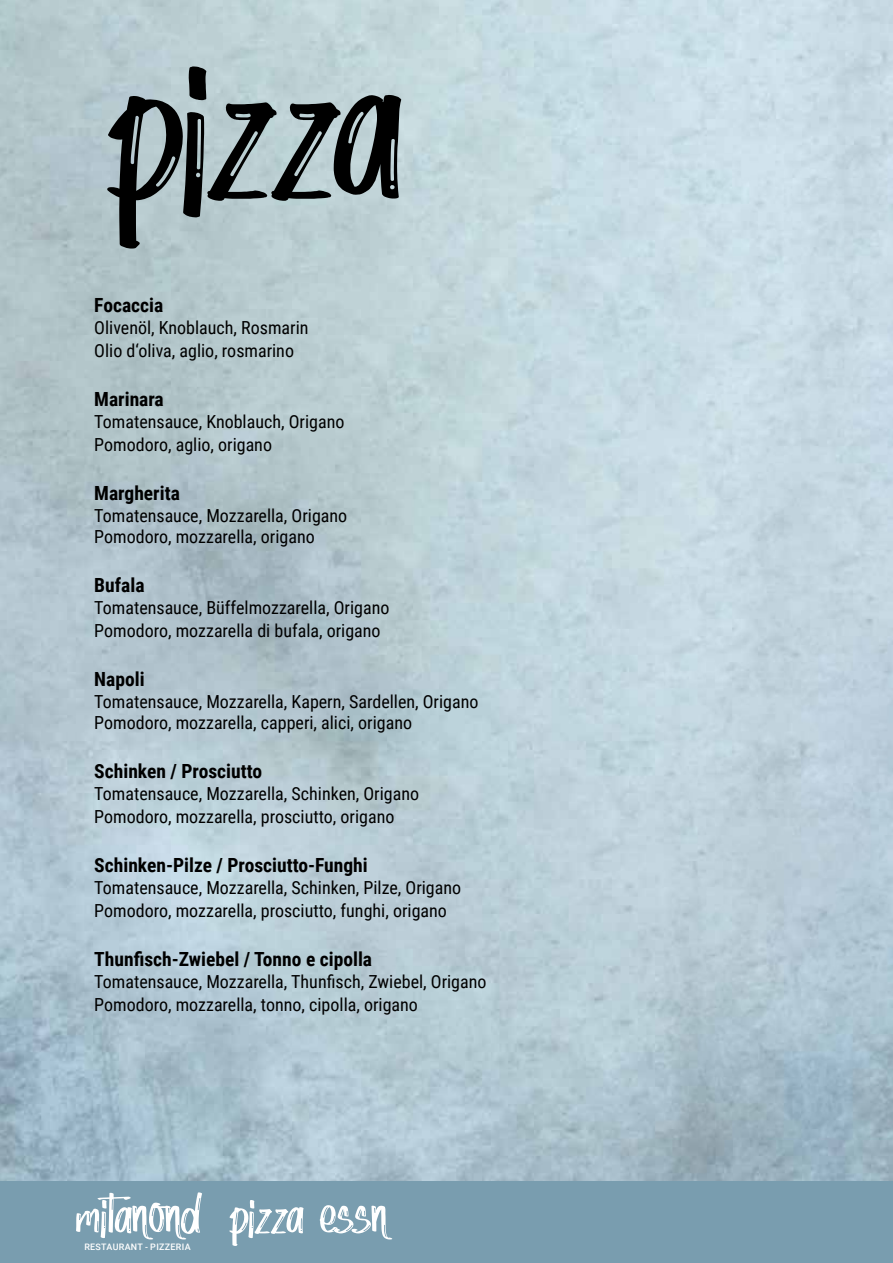
<style>
.page{position:relative;width:893px;height:1263px;background:#fff}
.page>*{position:absolute;margin:0;border:0;box-sizing:border-box;transform-origin:0 0}
.t1{font:262.2px "Red Lipstick Personal Use";letter-spacing:.005em;color:#000}
.t2{font:66.15px "Red Lipstick Personal Use";color:#fff}
.t3{font:700 19.5px "Roboto Condensed";color:#000}
.t4{font:18px/23.4px "Roboto Condensed";color:#000}
.t5{font:500 9px "Roboto";letter-spacing:.035em;color:#fff}
</style>
<div class="page">
<div style="left:0;top:1181px;width:893px;height:82px;background:#799daf"></div>
<h1 class="t1" style="left:108px;top:-1px;width:292px">pizza</h1>
<p class="t3" style="left:94px;top:292px;width:70px">Focaccia</p>
<p class="t4" style="left:94px;top:315px;width:216px">Olivenöl, Knoblauch, Rosmarin<br>Olio d‘oliva, aglio, rosmarino</p>
<p class="t3" style="left:94px;top:386px;width:71px">Marinara</p>
<p class="t4" style="left:94px;top:409px;width:252px">Tomatensauce, Knoblauch, Origano<br>Pomodoro, aglio, origano</p>
<p class="t3" style="left:94px;top:479px;width:87px">Margherita</p>
<p class="t4" style="left:94px;top:504px;width:254px;line-height:21.6px">Tomatensauce, Mozzarella, Origano<br>Pomodoro, mozzarella, origano</p>
<p class="t3" style="left:94px;top:572px;width:52px">Bufala</p>
<p class="t4" style="left:94px;top:595px;width:297px">Tomatensauce, Büffelmozzarella, Origano<br>Pomodoro, mozzarella di bufala, origano</p>
<p class="t3" style="left:94px;top:666px;width:52px">Napoli</p>
<p class="t4" style="left:94px;top:690px;width:386px;line-height:21.6px">Tomatensauce, Mozzarella, Kapern, Sardellen, Origano<br>Pomodoro, mozzarella, capperi, alici, origano</p>
<p class="t3" style="left:94px;top:758px;width:169px">Schinken / Prosciutto</p>
<p class="t4" style="left:94px;top:781px;width:326px">Tomatensauce, Mozzarella, Schinken, Origano<br>Pomodoro, mozzarella, prosciutto, origano</p>
<p class="t3" style="left:94px;top:852px;width:275px">Schinken-Pilze / Prosciutto-Funghi</p>
<p class="t4" style="left:94px;top:875px;width:368px">Tomatensauce, Mozzarella, Schinken, Pilze, Origano<br>Pomodoro, mozzarella, prosciutto, funghi, origano</p>
<p class="t3" style="left:94px;top:945px;width:279px">Thunfisch-Zwiebel / Tonno e cipolla</p>
<p class="t4" style="left:94px;top:969px;width:394px">Tomatensauce, Mozzarella, Thunfisch, Zwiebel, Origano<br>Pomodoro, mozzarella, tonno, cipolla, origano</p>
<h2 class="t2" style="left:75px;top:1183px;width:126px">mitanond</h2>
<p class="t5" style="left:84px;top:1240px;width:108px">RESTAURANT - PIZZERIA</p>
<h2 class="t2" style="left:230px;top:1183px;width:159px">pizza essn</h2>
</div>
